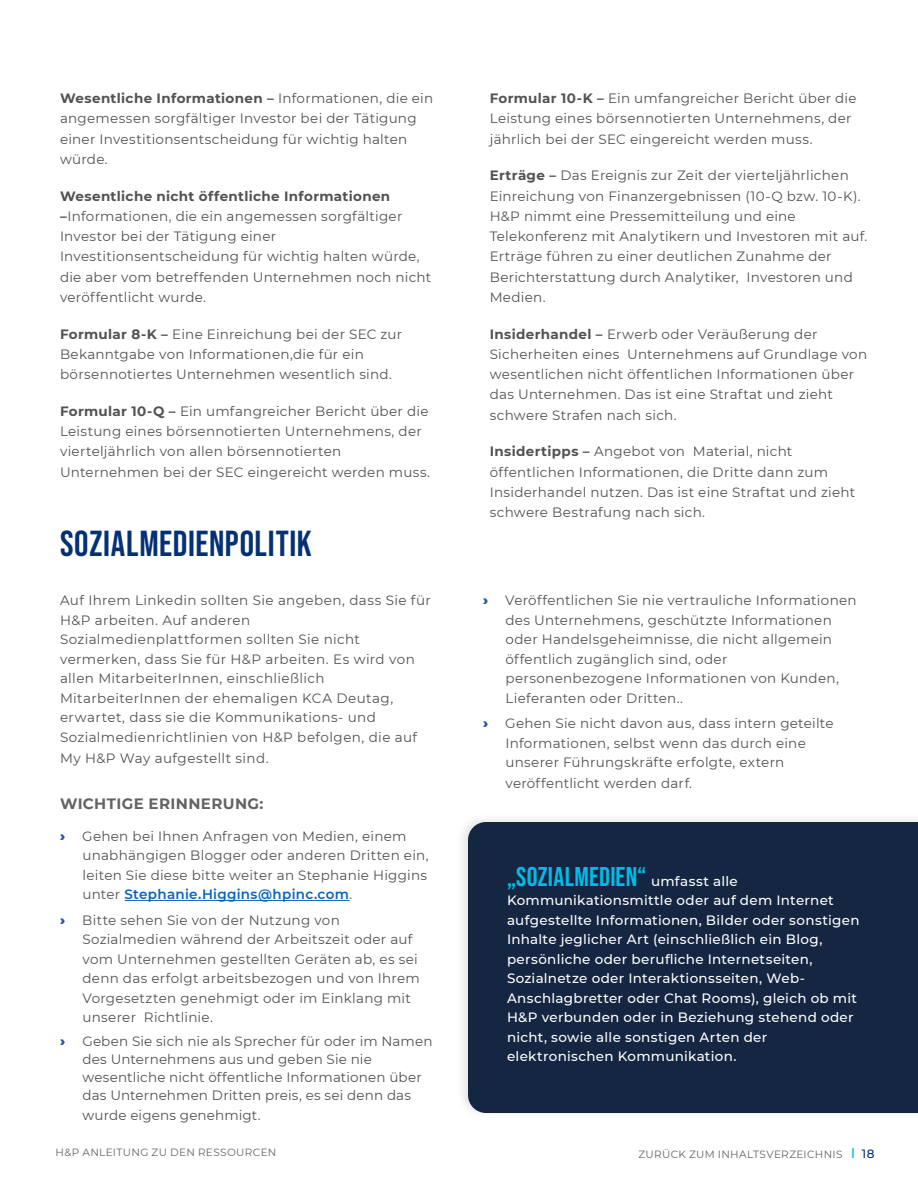
<style>
.page{position:relative;width:918px;height:1188px;background:#fff}
.page>*{position:absolute;margin:0;border:0;box-sizing:border-box;transform-origin:0 0}
.Heading_2_span_columns{font:36px "Bebas Neue";letter-spacing:.02em;color:#043174}
.t1{font:27px "Bebas Neue";letter-spacing:.01em;color:#02bce5}
.t2{font:700 15px "Montserrat";letter-spacing:.025em;color:#636366}
.t3{font:13.5px/20.2px "Montserrat";letter-spacing:.02em;color:#525252}
.t4{font:500 13.5px/19.5px "Montserrat";letter-spacing:.02em;color:#fff}
.t5{font:900 13.5px "Montserrat";color:#24589a}
.t6{font:10.5px "Montserrat";letter-spacing:.025em;color:#636366}
.t7{font:10.5px "Montserrat";letter-spacing:.035em;color:#626465}
.s1{font-weight:700}
.s2{font-weight:600;color:#0563c1}
.s3{font-family:"Montserrat";font-weight:500;font-size:13.5px;color:#fff}
.s4{font-weight:700;color:#02bce5}
.s5{font-weight:500;font-size:12px;color:#043174}
</style>
<div class="page">
<hr style="left:124px;top:900px;width:225px;height:1px;background:#0563c1">
<div style="left:455px;top:812px;width:463px;height:308px;background:#f9f9f9"></div>
<div style="left:468px;top:822px;width:450px;height:291px;background:#142642"></div>
<p class="t3" style="left:60px;top:88px;width:375px"><span class="s1">Wesentliche Informationen –</span> Informationen, die ein angemessen sorgfältiger Investor bei der Tätigung einer Investitionsentscheidung für wichtig halten würde.</p>
<p class="t3" style="left:60px;top:185px;width:373px"><span class="s1">Wesentliche nicht öffentliche Informationen –</span>Informationen, die ein angemessen sorgfältiger Investor bei der Tätigung einer Investitionsentscheidung für wichtig halten würde, die aber vom betreffenden Unternehmen noch nicht veröffentlicht wurde.</p>
<p class="t3" style="left:60px;top:323px;width:344px"><span class="s1">Formular 8-K –</span> Eine Einreichung bei der SEC zur<br>Bekanntgabe von Informationen,die für ein börsennotiertes Unternehmen wesentlich sind.</p>
<p class="t3" style="left:60px;top:400px;width:372px"><span class="s1">Formular 10-Q –</span> Ein umfangreicher Bericht über die Leistung eines börsennotierten Unternehmens, der vierteljährlich von allen börsennotierten Unternehmen bei der SEC eingereicht werden muss.</p>
<p class="Heading_2_span_columns" style="left:60px;top:523px;width:253px">SOZIALMEDIENPOLITIK</p>
<p class="t3" style="left:60px;top:590px;width:372px;line-height:19.5px">Auf Ihrem Linkedin sollten Sie angeben, dass Sie für H&amp;P arbeiten. Auf anderen Sozialmedienplattformen sollten Sie nicht vermerken, dass Sie für H&amp;P arbeiten. Es wird von allen MitarbeiterInnen, einschließlich MitarbeiterInnen der ehemaligen KCA Deutag, erwartet, dass sie die Kommunikations- und Sozialmedienrichtlinien von H&amp;P befolgen, die auf</p>
<p class="t3" style="left:60px;top:748px;width:210px">My H&amp;P Way aufgestellt sind.</p>
<h4 class="t2" style="left:60px;top:793px;width:205px">WICHTIGE ERINNERUNG:</h4>
<p class="t5" style="left:60px;top:826px;width:7px">›</p>
<p class="t3" style="left:82px;top:826px;width:348px;line-height:19.5px">Gehen bei Ihnen Anfragen von Medien, einem unabhängigen Blogger oder anderen Dritten ein, leiten Sie diese bitte weiter an Stephanie Higgins unter <span class="s2">Stephanie.Higgins@hpinc.com</span>.</p>
<p class="t5" style="left:60px;top:910px;width:7px">›</p>
<p class="t3" style="left:82px;top:910px;width:339px;line-height:19.5px">Bitte sehen Sie von der Nutzung von Sozialmedien während der Arbeitszeit oder auf vom Unternehmen gestellten Geräten ab, es sei denn das erfolgt arbeitsbezogen und von Ihrem Vorgesetzten genehmigt oder im Einklang mit unserer Richtlinie.</p>
<p class="t5" style="left:60px;top:1031px;width:7px">›</p>
<p class="t3" style="left:82px;top:1032px;width:352px;line-height:18px">Geben Sie sich nie als Sprecher für oder im Namen des Unternehmens aus und geben Sie nie wesentliche nicht öffentliche Informationen über das Unternehmen Dritten preis, es sei denn das</p>
<p class="t3" style="left:82px;top:1105px;width:180px">wurde eigens genehmigt.</p>
<p class="t3" style="left:490px;top:88px;width:368px"><span class="s1">Formular 10-K –</span> Ein umfangreicher Bericht über die<br>Leistung eines börsennotierten Unternehmens, der jährlich bei der SEC eingereicht werden muss.</p>
<p class="t3" style="left:490px;top:165px;width:379px"><span class="s1">Erträge –</span> Das Ereignis zur Zeit der vierteljährlichen Einreichung von Finanzergebnissen (10-Q bzw. 10-K).<br>H&amp;P nimmt eine Pressemitteilung und eine Telekonferenz mit Analytikern und Investoren mit auf.<br>Erträge führen zu einer deutlichen Zunahme der Berichterstattung durch Analytiker, Investoren und Medien.</p>
<p class="t3" style="left:490px;top:323px;width:379px"><span class="s1">Insiderhandel –</span> Erwerb oder Veräußerung der Sicherheiten eines Unternehmens auf Grundlage von wesentlichen nicht öffentlichen Informationen über das Unternehmen. Das ist eine Straftat und zieht schwere Strafen nach sich.</p>
<p class="t3" style="left:490px;top:441px;width:367px"><span class="s1">Insidertipps –</span> Angebot von Material, nicht öffentlichen Informationen, die Dritte dann zum Insiderhandel nutzen. Das ist eine Straftat und zieht schwere Bestrafung nach sich.</p>
<p class="t5" style="left:483px;top:590px;width:7px">›</p>
<p class="t3" style="left:505px;top:590px;width:353px;line-height:19.5px">Veröffentlichen Sie nie vertrauliche Informationen des Unternehmens, geschützte Informationen oder Handelsgeheimnisse, die nicht allgemein öffentlich zugänglich sind, oder personenbezogene Informationen von Kunden, Lieferanten oder Dritten..</p>
<p class="t5" style="left:483px;top:713px;width:7px">›</p>
<p class="t3" style="left:505px;top:713px;width:330px;line-height:19.5px">Gehen Sie nicht davon aus, dass intern geteilte<br>Informationen, selbst wenn das durch eine unserer Führungskräfte erfolgte, extern</p>
<p class="t3" style="left:506px;top:773px;width:188px">veröffentlicht werden darf.</p>
<p class="t1" style="left:507px;top:861px;width:232px">„SOZIALMEDIEN“ <span class="s3">umfasst alle</span></p>
<p class="t4" style="left:507px;top:890px;width:354px">Kommunikationsmittle oder auf dem Internet aufgestellte Informationen, Bilder oder sonstigen Inhalte jeglicher Art (einschließlich ein Blog, persönliche oder berufliche Internetseiten, Sozialnetze oder Interaktionsseiten, Web-Anschlagbretter oder Chat Rooms), gleich ob mit H&amp;P verbunden oder in Beziehung stehend oder nicht, sowie alle sonstigen Arten der elektronischen Kommunikation.</p>
<p class="t7" style="left:56px;top:1145px;width:222px">H&amp;P ANLEITUNG ZU DEN RESSOURCEN</p>
<p class="t6" style="left:639px;top:1147px;width:237px">ZURÜCK ZUM INHALTSVERZEICHNIS <span class="s4">|</span> <span class="s5">18</span></p>
</div>
